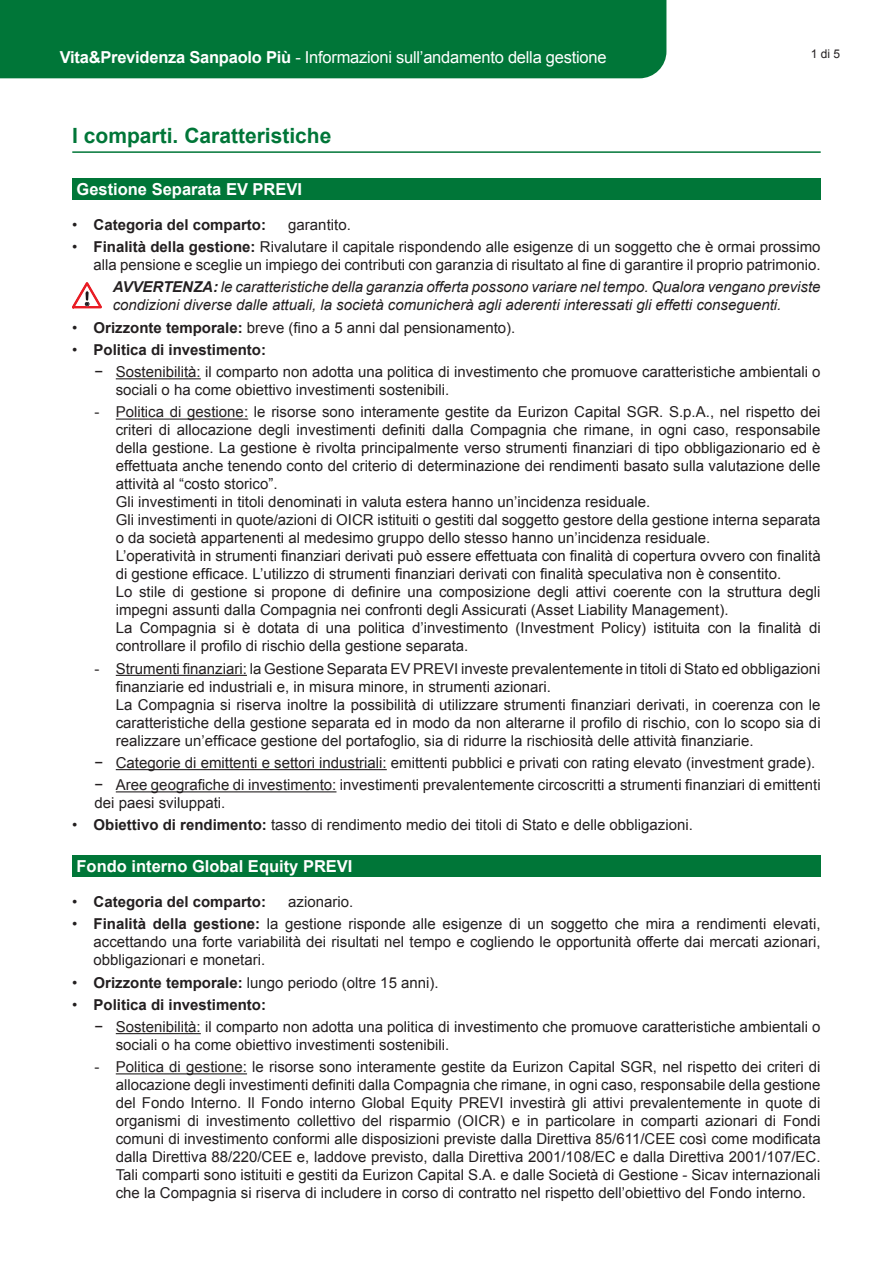
<style>
.page{position:relative;width:893px;height:1263px;background:#fff}
.page>*{position:absolute;margin:0;border:0;box-sizing:border-box;transform-origin:0 0}
.t1{font:700 21px "Arial";color:#007638}
.t2{font:16.5px "Arial";letter-spacing:-.015em;color:#fff}
.t3{font:700 16.5px "Arial";color:#fff}
.t4{font:15px/18px "Arial";color:#231f20}
.t5{font:italic 15px/18px "Arial";color:#231f20}
.t6{font:700 15px "Arial";color:#231f20}
.t7{font:12px "Arial";color:#231f20}
.s1{font-weight:700}
.s2{font-weight:400}
</style>
<div class="page">
<div style="left:0;top:0;width:666px;height:78px;background:#007638"></div>
<hr style="left:72px;top:151px;width:749px;height:2px;background:#007638">
<hr style="left:116px;top:378px;width:85px;height:1px;background:#231f20">
<hr style="left:116px;top:418px;width:132px;height:2px;background:#231f20">
<hr style="left:116px;top:675px;width:131px;height:1px;background:#231f20">
<hr style="left:116px;top:769px;width:271px;height:1px;background:#231f20">
<hr style="left:116px;top:791px;width:220px;height:1px;background:#231f20">
<hr style="left:116px;top:1033px;width:85px;height:1px;background:#231f20">
<hr style="left:116px;top:1073px;width:131px;height:1px;background:#231f20">
<div style="left:72px;top:179px;width:749px;height:21px;background:#007638"></div>
<div style="left:72px;top:856px;width:749px;height:21px;background:#007638"></div>
<svg style="left:72px;top:282px;width:30px;height:26px"></svg>
<div style="left:85px;top:290px;width:4px;height:11px;border:1px solid #fffef9;border-radius:2px"></div>
<p class="t2" style="left:60px;top:49px;width:548px"><span class="s1">Vita&amp;Previdenza Sanpaolo Più</span> - Informazioni sull’andamento della gestione</p>
<p class="t7" style="left:811px;top:47px;width:31px">1 di 5</p>
<h1 class="t1" style="left:72px;top:124px;width:261px">I comparti. Caratteristiche</h1>
<p class="t3" style="left:77px;top:180px;width:227px">Gestione Separata EV PREVI</p>
<p class="t6" style="left:72px;top:216px;width:195px"><span class="s2">•</span> Categoria del comparto:</p>
<p class="t4" style="left:288px;top:216px;width:64px">garantito.</p>
<p class="t4" style="left:72px;top:238px;width:750px;text-align:right">• <span class="s1">Finalità della gestione:</span> Rivalutare il capitale rispondendo alle esigenze di un soggetto che è ormai prossimo alla pensione e sceglie un impiego dei contributi con garanzia di risultato al fine di garantire il proprio patrimonio.</p>
<p class="t5" style="left:113px;top:278px;width:709px"><span class="s1">AVVERTENZA:</span> le caratteristiche della garanzia offerta possono variare nel tempo. Qualora vengano previste condizioni diverse dalle attuali, la società comunicherà agli aderenti interessati gli effetti conseguenti.</p>
<p class="t4" style="left:72px;top:318px;width:445px">• <span class="s1">Orizzonte temporale:</span> breve (fino a 5 anni dal pensionamento).</p>
<p class="t4" style="left:95px;top:339px;width:728px;line-height:22.2px;text-indent:-22px">• <span class="s1">Politica di investimento:<br></span>− Sostenibilità: il comparto non adotta una politica di investimento che promuove caratteristiche ambientali o</p>
<p class="t4" style="left:116px;top:381px;width:335px">sociali o ha come obiettivo investimenti sostenibili.</p>
<p class="t4" style="left:116px;top:403px;width:706px;text-indent:-21px">- Politica di gestione: le risorse sono interamente gestite da Eurizon Capital SGR. S.p.A., nel rispetto dei criteri di allocazione degli investimenti definiti dalla Compagnia che rimane, in ogni caso, responsabile della gestione. La gestione è rivolta principalmente verso strumenti finanziari di tipo obbligazionario ed è effettuata anche tenendo conto del criterio di determinazione dei rendimenti basato sulla valutazione delle attività al “costo storico”.<br>Gli investimenti in titoli denominati in valuta estera hanno un’incidenza residuale.<br>Gli investimenti in quote/azioni di OICR istituiti o gestiti dal soggetto gestore della gestione interna separata o da società appartenenti al medesimo gruppo dello stesso hanno un’incidenza residuale.<br>L’operatività in strumenti finanziari derivati può essere effettuata con finalità di copertura ovvero con finalità di gestione efficace. L’utilizzo di strumenti finanziari derivati con finalità speculativa non è consentito.<br>Lo stile di gestione si propone di definire una composizione degli attivi coerente con la struttura degli impegni assunti dalla Compagnia nei confronti degli Assicurati (Asset Liability Management).<br>La Compagnia si è dotata di una politica d’investimento (Investment Policy) istituita con la finalità di controllare il profilo di rischio della gestione separata.</p>
<p class="t4" style="left:116px;top:659px;width:706px;text-indent:-21px">- Strumenti finanziari: la Gestione Separata EV PREVI investe prevalentemente in titoli di Stato ed obbligazioni finanziarie ed industriali e, in misura minore, in strumenti azionari.<br>La Compagnia si riserva inoltre la possibilità di utilizzare strumenti finanziari derivati, in coerenza con le caratteristiche della gestione separata ed in modo da non alterarne il profilo di rischio, con lo scopo sia di realizzare un’efficace gestione del portafoglio, sia di ridurre la rischiosità delle attività finanziarie.</p>
<p class="t4" style="left:95px;top:752px;width:728px;line-height:22.2px">− Categorie di emittenti e settori industriali: emittenti pubblici e privati con rating elevato (investment grade). − Aree geografiche di investimento: investimenti prevalentemente circoscritti a strumenti finanziari di emittenti</p>
<p class="t4" style="left:95px;top:794px;width:132px">dei paesi sviluppati.</p>
<p class="t4" style="left:72px;top:816px;width:622px">• <span class="s1">Obiettivo di rendimento:</span> tasso di rendimento medio dei titoli di Stato e delle obbligazioni.</p>
<p class="t3" style="left:77px;top:857px;width:277px">Fondo interno Global Equity PREVI</p>
<p class="t6" style="left:72px;top:893px;width:195px"><span class="s2">•</span> Categoria del comparto:</p>
<p class="t4" style="left:288px;top:893px;width:67px">azionario.</p>
<p class="t4" style="left:94px;top:915px;width:729px;text-align:justify;text-indent:-21px">• <span class="s1">Finalità della gestione:</span> la gestione risponde alle esigenze di un soggetto che mira a rendimenti elevati, accettando una forte variabilità dei risultati nel tempo e cogliendo le opportunità offerte dai mercati azionari, obbligazionari e monetari.</p>
<p class="t4" style="left:72px;top:973px;width:368px">• <span class="s1">Orizzonte temporale:</span> lungo periodo (oltre 15 anni).</p>
<p class="t4" style="left:95px;top:993px;width:728px;line-height:22.2px;text-indent:-22px">• <span class="s1">Politica di investimento:<br></span>− Sostenibilità: il comparto non adotta una politica di investimento che promuove caratteristiche ambientali o</p>
<p class="t4" style="left:116px;top:1036px;width:335px">sociali o ha come obiettivo investimenti sostenibili.</p>
<p class="t4" style="left:116px;top:1058px;width:706px;text-align:justify;text-indent:-21px">- Politica di gestione: le risorse sono interamente gestite da Eurizon Capital SGR, nel rispetto dei criteri di allocazione degli investimenti definiti dalla Compagnia che rimane, in ogni caso, responsabile della gestione del Fondo Interno. Il Fondo interno Global Equity PREVI investirà gli attivi prevalentemente in quote di organismi di investimento collettivo del risparmio (OICR) e in particolare in comparti azionari di Fondi comuni di investimento conformi alle disposizioni previste dalla Direttiva 85/611/CEE così come modificata dalla Direttiva 88/220/CEE e, laddove previsto, dalla Direttiva 2001/108/EC e dalla Direttiva 2001/107/EC.<br>Tali comparti sono istituiti e gestiti da Eurizon Capital S.A. e dalle Società di Gestione - Sicav internazionali che la Compagnia si riserva di includere in corso di contratto nel rispetto dell’obiettivo del Fondo interno.</p>
</div>
